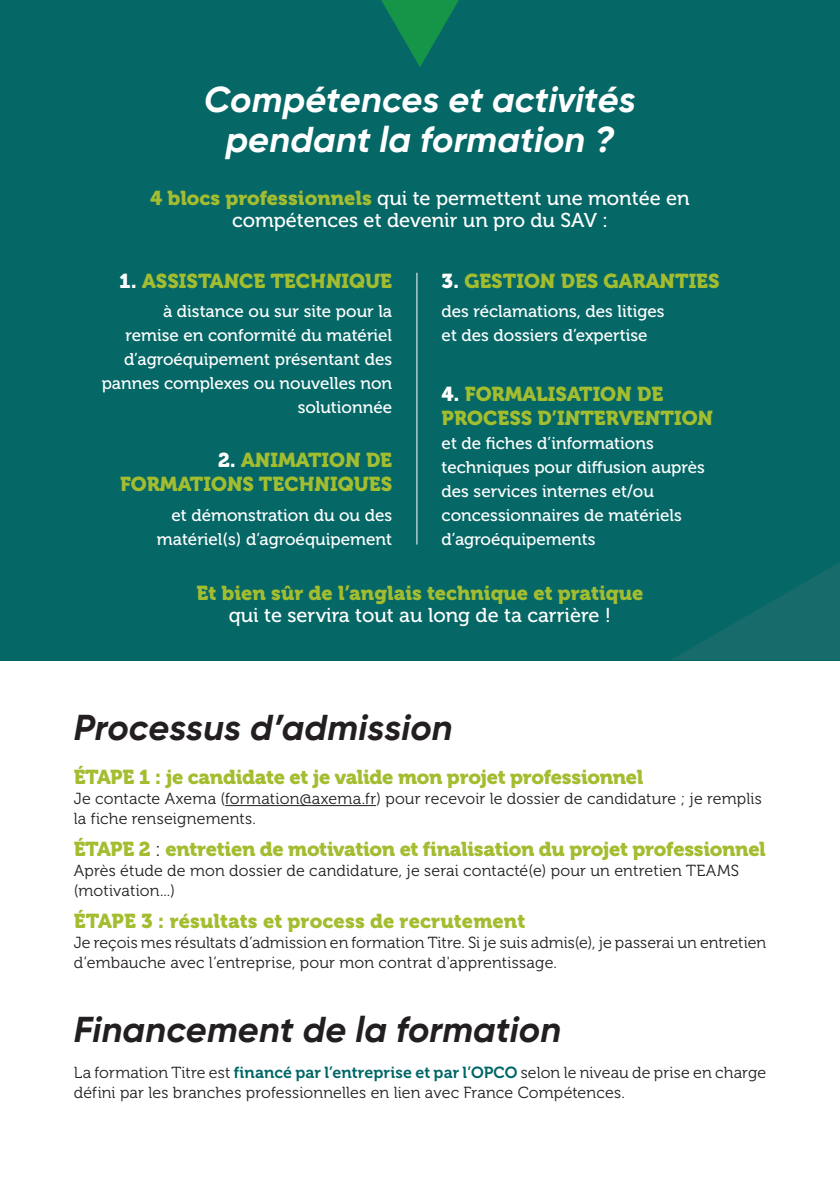
<style>
.page{position:relative;width:840px;height:1191px;background:#fff}
.page>*{position:absolute;margin:0;border:0;box-sizing:border-box;transform-origin:0 0}
.Titre_expertise{font:italic 700 36px "Gilroy";letter-spacing:.005em;color:#231f20}
.Titre_expertise-2{font:italic 700 36px/40px "Gilroy";color:#fff;text-align:center}
.Titre_expertise-3{font:20px/24px "Museo 900";color:#a3bd30;text-align:center}
.t1{font:20px/22px "Museo 500";color:#fff;text-align:center}
.t2{font:17px/24px "Museo 500";color:#fff;text-align:right}
.Titre_expertise-4{font:16px/20px "Museo 300";letter-spacing:.01em;color:#231f20}
.s1{font-family:"Museo 900";color:#a3bd30}
.s2{color:#fff}
.s3{font-family:"Museo 500";color:#fff}
.s4{font-family:"Museo 300";color:#231f20}
.s5{font-family:"Museo 700";color:#066}
</style>
<div class="page">
<div style="left:0;top:0;width:839px;height:660px;background:#056766"></div>
<svg style="left:670px;top:563px;width:169px;height:98px"></svg>
<svg style="left:381px;top:0;width:77px;height:67px"></svg>
<hr style="left:225px;top:805px;width:151px;height:1px;background:#231f20">
<hr style="left:416px;top:273px;width:1px;height:271px;background:#fff">
<p class="Titre_expertise-2" style="left:204px;top:79px;width:432px">Compétences et activités pendant la formation ?</p>
<p class="t1" style="left:150px;top:187px;width:540px"><span class="s1">4 blocs professionnels</span> qui te permettent une montée en compétences et devenir un pro du SAV :</p>
<p class="Titre_expertise-3" style="left:119px;top:269px;width:274px"><span class="s2">1.</span> ASSISTANCE TECHNIQUE</p>
<p class="t2" style="left:102px;top:300px;width:292px">à distance ou sur site pour la<br>remise en conformité du matériel d’agroéquipement présentant des pannes complexes ou nouvelles non solutionnée</p>
<p class="Titre_expertise-3" style="left:120px;top:448px;width:273px;text-align:right"><span class="s2">2.</span> ANIMATION DE<br>FORMATIONS TECHNIQUES</p>
<p class="t2" style="left:157px;top:503px;width:237px">et démonstration du ou des matériel(s) d’agroéquipement</p>
<p class="Titre_expertise-3" style="left:441px;top:269px;width:279px"><span class="s2">3.</span> GESTION DES GARANTIES</p>
<p class="t2" style="left:441px;top:300px;width:224px;text-align:left">des réclamations, des litiges et des dossiers d’expertise</p>
<p class="Titre_expertise-3" style="left:441px;top:382px;width:273px;text-align:left"><span class="s2">4.</span> FORMALISATION DE<br>PROCESS D’INTERVENTION</p>
<p class="t2" style="left:441px;top:431px;width:264px;text-align:left">et de fiches d’informations techniques pour diffusion auprès des services internes et/ou concessionnaires de matériels d’agroéquipements</p>
<p class="Titre_expertise-3" style="left:196px;top:582px;width:448px;line-height:22px">Et bien sûr de l’anglais technique et pratique <span class="s3">qui te servira tout au long de ta carrière !</span></p>
<p class="Titre_expertise" style="left:74px;top:705px;width:380px">Processus d’admission</p>
<p class="Titre_expertise-3" style="left:74px;top:765px;width:570px">ÉTAPE 1 : je candidate et je valide mon projet professionnel</p>
<p class="Titre_expertise-4" style="left:74px;top:789px;width:689px">Je contacte Axema (formation@axema.fr) pour recevoir le dossier de candidature ; je remplis la fiche renseignements.</p>
<p class="Titre_expertise-3" style="left:74px;top:837px;width:693px">ÉTAPE 2 <span class="s4">:</span> entretien de motivation et finalisation du projet professionnel</p>
<p class="Titre_expertise-4" style="left:74px;top:861px;width:666px">Après étude de mon dossier de candidature, je serai contacté(e) pour un entretien TEAMS (motivation...)</p>
<p class="Titre_expertise-3" style="left:74px;top:909px;width:453px">ÉTAPE 3 : résultats et process de recrutement</p>
<p class="Titre_expertise-4" style="left:74px;top:933px;width:693px">Je reçois mes résultats d’admission en formation Titre. Si je suis admis(e), je passerai un entretien d’embauche avec l’entreprise, pour mon contrat d'apprentissage.</p>
<p class="Titre_expertise" style="left:74px;top:1006px;width:488px">Financement de la formation</p>
<p class="Titre_expertise-4" style="left:74px;top:1062px;width:693px">La formation Titre est <span class="s5">financé par l’entreprise et par l’OPCO</span> selon le niveau de prise en charge défini par les branches professionnelles en lien avec France Compétences.</p>
</div>
